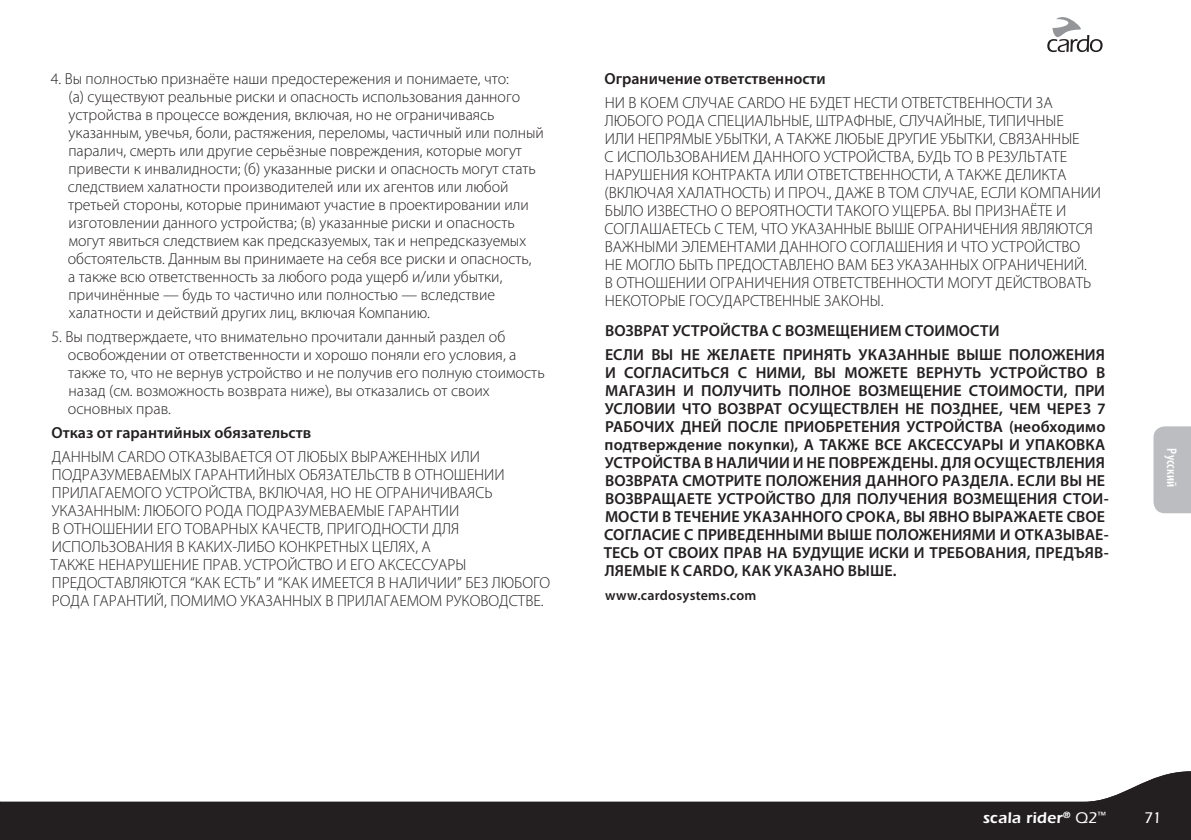
<style>
.page{position:relative;width:1191px;height:840px;background:#fff}
.page>*{position:absolute;margin:0;border:0;box-sizing:border-box;transform-origin:0 0}
.Legal_Boilerplate_In{font:300 16px/18px "Myriad Pro";color:#231f20}
.Legal_Boilerplate{font:300 16px/18px "Myriad Pro";color:#231f20}
.Intented_Regular_Bod{font:600 16px/18px "Myriad Pro";letter-spacing:.005em;color:#231f20}
.Legal_Boilerplate-2{font:600 16px "Myriad Pro";color:#231f20}
.t1{font:600 16px "Itc Eras";letter-spacing:.01em;color:#fff}
.t2{font:500 16px "Itc Eras";color:#fff}
.Intented_Regular_Bod-2{font:600 14px "Myriad Pro";letter-spacing:.015em;color:#231f20}
.t3{font:600 condensed 14px "Myriad Pro";letter-spacing:.02em;color:#fff}
.s1{font-weight:500}
</style>
<div class="page">
<svg style="left:1047px;top:17px;width:55px;height:35px"></svg>
<div style="left:1153px;top:426px;width:38px;height:87px;background:#bcbdc0"></div>
<svg style="left:0;top:771px;width:1191px;height:68px;fill:#231f20"></svg>
<p class="Legal_Boilerplate_In" style="left:68px;top:70px;width:477px;text-indent:-17px">4. Вы полностью признаёте наши предостережения и понимаете, что:<br>(а) существуют реальные риски и опасность использования данного устройства в процессе вождения, включая, но не ограничиваясь указанным, увечья, боли, растяжения, переломы, частичный или полный паралич, смерть или другие серьёзные повреждения, которые могут привести к инвалидности; (б) указанные риски и опасность могут стать следствием халатности производителей или их агентов или любой третьей стороны, которые принимают участие в проектировании или изготовлении данного устройства; (в) указанные риски и опасность могут явиться следствием как предсказуемых, так и непредсказуемых обстоятельств. Данным вы принимаете на себя все риски и опасность,<br>а также всю ответственность за любого рода ущерб и/или убытки, причинённые — будь то частично или полностью — вследствие халатности и действий других лиц, включая Компанию.</p>
<p class="Legal_Boilerplate_In" style="left:68px;top:327px;width:478px;text-indent:-16px">5. Вы подтверждаете, что внимательно прочитали данный раздел об освобождении от ответственности и хорошо поняли его условия, а также то, что не вернув устройство и не получив его полную стоимость назад (см. возможность возврата ниже), вы отказались от своих основных прав.</p>
<p class="Legal_Boilerplate-2" style="left:51px;top:422px;width:261px">Отказ от гарантийных обязательств</p>
<p class="Legal_Boilerplate" style="left:50px;top:447px;width:501px">ДАННЫМ CARDO ОТКАЗЫВАЕТСЯ ОТ ЛЮБЫХ ВЫРАЖЕННЫХ ИЛИ ПОДРАЗУМЕВАЕМЫХ ГАРАНТИЙНЫХ ОБЯЗАТЕЛЬСТВ В ОТНОШЕНИИ ПРИЛАГАЕМОГО УСТРОЙСТВА, ВКЛЮЧАЯ, НО НЕ ОГРАНИЧИВАЯСЬ УКАЗАННЫМ: ЛЮБОГО РОДА ПОДРАЗУМЕВАЕМЫЕ ГАРАНТИИ<br>В ОТНОШЕНИИ ЕГО ТОВАРНЫХ КАЧЕСТВ, ПРИГОДНОСТИ ДЛЯ ИСПОЛЬЗОВАНИЯ В КАКИХ-ЛИБО КОНКРЕТНЫХ ЦЕЛЯХ, А<br>ТАКЖЕ НЕНАРУШЕНИЕ ПРАВ. УСТРОЙСТВО И ЕГО АКСЕССУАРЫ ПРЕДОСТАВЛЯЮТСЯ “КАК ЕСТЬ” И “КАК ИМЕЕТСЯ В НАЛИЧИИ” БЕЗ ЛЮБОГО РОДА ГАРАНТИЙ, ПОМИМО УКАЗАННЫХ В ПРИЛАГАЕМОМ РУКОВОДСТВЕ.</p>
<p class="Legal_Boilerplate-2" style="left:604px;top:68px;width:223px">Ограничение ответственности</p>
<p class="Legal_Boilerplate" style="left:604px;top:93px;width:498px">НИ В КОЕМ СЛУЧАЕ CARDO НЕ БУДЕТ НЕСТИ ОТВЕТСТВЕННОСТИ ЗА ЛЮБОГО РОДА СПЕЦИАЛЬНЫЕ, ШТРАФНЫЕ, СЛУЧАЙНЫЕ, ТИПИЧНЫЕ<br>ИЛИ НЕПРЯМЫЕ УБЫТКИ, А ТАКЖЕ ЛЮБЫЕ ДРУГИЕ УБЫТКИ, СВЯЗАННЫЕ<br>С ИСПОЛЬЗОВАНИЕМ ДАННОГО УСТРОЙСТВА, БУДЬ ТО В РЕЗУЛЬТАТЕ НАРУШЕНИЯ КОНТРАКТА ИЛИ ОТВЕТСТВЕННОСТИ, А ТАКЖЕ ДЕЛИКТА (ВКЛЮЧАЯ ХАЛАТНОСТЬ) И ПРОЧ., ДАЖЕ В ТОМ СЛУЧАЕ, ЕСЛИ КОМПАНИИ БЫЛО ИЗВЕСТНО О ВЕРОЯТНОСТИ ТАКОГО УЩЕРБА. ВЫ ПРИЗНАЁТЕ И СОГЛАШАЕТЕСЬ С ТЕМ, ЧТО УКАЗАННЫЕ ВЫШЕ ОГРАНИЧЕНИЯ ЯВЛЯЮТСЯ ВАЖНЫМИ ЭЛЕМЕНТАМИ ДАННОГО СОГЛАШЕНИЯ И ЧТО УСТРОЙСТВО НЕ МОГЛО БЫТЬ ПРЕДОСТАВЛЕНО ВАМ БЕЗ УКАЗАННЫХ ОГРАНИЧЕНИЙ.<br>В ОТНОШЕНИИ ОГРАНИЧЕНИЯ ОТВЕТСТВЕННОСТИ МОГУТ ДЕЙСТВОВАТЬ НЕКОТОРЫЕ ГОСУДАРСТВЕННЫЕ ЗАКОНЫ.</p>
<p class="Intented_Regular_Bod" style="left:605px;top:321px;width:396px">ВОЗВРАТ УСТРОЙСТВА С ВОЗМЕЩЕНИЕМ СТОИМОСТИ</p>
<p class="Intented_Regular_Bod" style="left:603px;top:345px;width:506px">ЕСЛИ ВЫ НЕ ЖЕЛАЕТЕ ПРИНЯТЬ УКАЗАННЫЕ ВЫШЕ ПОЛОЖЕНИЯ И СОГЛАСИТЬСЯ С НИМИ, ВЫ МОЖЕТЕ ВЕРНУТЬ УСТРОЙСТВО В МАГАЗИН И ПОЛУЧИТЬ ПОЛНОЕ ВОЗМЕЩЕНИЕ СТОИМОСТИ, ПРИ УСЛОВИИ ЧТО ВОЗВРАТ ОСУЩЕСТВЛЕН НЕ ПОЗДНЕЕ, ЧЕМ ЧЕРЕЗ 7<br>РАБОЧИХ ДНЕЙ ПОСЛЕ ПРИОБРЕТЕНИЯ УСТРОЙСТВА (необходимо подтверждение покупки), А ТАКЖЕ ВСЕ АКСЕССУАРЫ И УПАКОВКА УСТРОЙСТВА В НАЛИЧИИ И НЕ ПОВРЕЖДЕНЫ. ДЛЯ ОСУЩЕСТВЛЕНИЯ ВОЗВРАТА СМОТРИТЕ ПОЛОЖЕНИЯ ДАННОГО РАЗДЕЛА. ЕСЛИ ВЫ НЕ ВОЗВРАЩАЕТЕ УСТРОЙСТВО ДЛЯ ПОЛУЧЕНИЯ ВОЗМЕЩЕНИЯ СТОИ-МОСТИ В ТЕЧЕНИЕ УКАЗАННОГО СРОКА, ВЫ ЯВНО ВЫРАЖАЕТЕ СВОЕ СОГЛАСИЕ С ПРИВЕДЕННЫМИ ВЫШЕ ПОЛОЖЕНИЯМИ И ОТКАЗЫВАЕ-ТЕСЬ ОТ СВОИХ ПРАВ НА БУДУЩИЕ ИСКИ И ТРЕБОВАНИЯ, ПРЕДЪЯВ-ЛЯЕМЫЕ К CARDO, КАК УКАЗАНО ВЫШЕ.</p>
<p class="Intented_Regular_Bod-2" style="left:605px;top:585px;width:153px">www.cardosystems.com</p>
<p class="t3" style="left:1180px;top:448px;width:41px;rotate:90deg">Русский</p>
<p class="t1" style="left:982px;top:808px;width:125px">scala rider<sup>®</sup> <span class="s1">Q2</span><sup>™</sup></p>
<p class="t2" style="left:1144px;top:807px;width:19px">71</p>
<p class="t2" style="left:1075px;top:808px;width:23px">FM</p>
</div>
